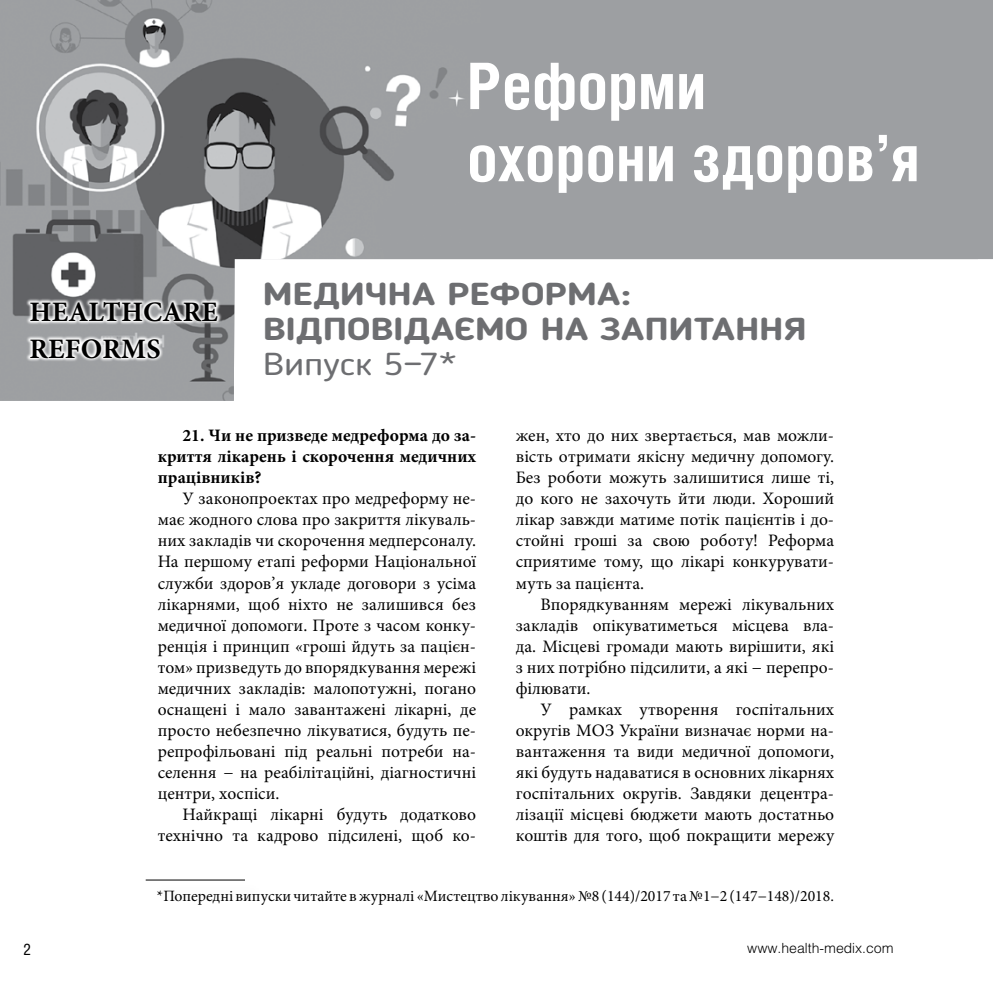
<style>
.page{position:relative;width:993px;height:993px;background:#fff}
.page>*{position:absolute;margin:0;border:0;box-sizing:border-box;transform-origin:0 0}
.t1{font:700 64.05px/72.1px "Helios Cond";color:#fff}
.t2{font:700 31.5px/35px "Blogger Sans";color:#6d6e71;scale:1.25 1}
.t3{font:31.5px "Blogger Sans";letter-spacing:-.005em;color:#6d6e71;scale:1.25 1}
.t4{font:700 28.18px/36.2px "Minion Pro";letter-spacing:.01em;color:#000}
.t5{font:17.5px/21px "Minion Pro";color:#000;text-align:justify}
.t6{font:700 17.5px/21px "Minion Pro";color:#000;text-align:justify}
.t7{font:15.75px "Minion Pro";color:#000}
.t8{font:15.75px "Helios Cond";color:#000}
.t9{font:300 14px "Helios";color:#000}
</style>
<div class="page">
<hr style="left:146px;top:879px;width:99px;height:1px;background:#000">
<img style="left:0;top:0;width:977px;height:400px">
<svg style="left:27px;top:298px;width:195px;height:64px"></svg>
<h3 class="t4" style="left:29px;top:294px;width:190px">HEALTHCARE<br>REFORMS</h3>
<h1 class="t1" style="left:467px;top:48px;width:454px">Реформи охорони здоров’я</h1>
<h2 class="t2" style="left:263px;top:276px;width:436px">МЕДИЧНА РЕФОРМА:<br>ВІДПОВІДАЄМО НА ЗАПИТАННЯ</h2>
<h2 class="t3" style="left:263px;top:345px;width:157px">Випуск 5−7*</h2>
<p class="t6" style="left:158px;top:425px;width:320px;text-indent:25px">21. Чи не призведе медреформа до за&shy;криття лікарень і скорочення медичних працівників?</p>
<p class="t5" style="left:158px;top:488px;width:320px;text-indent:25px">У законопроектах про медреформу не&shy;має жодного слова про закриття лікуваль&shy;них закладів чи скорочення медперсоналу.<br>На першому етапі реформи Національної служби здоров’я укладе договори з усіма лікарнями, щоб ніхто не залишився без медичної допомоги. Проте з часом конку&shy;ренція і принцип «гроші йдуть за пацієн&shy;том» призведуть до впорядкування мережі медичних закладів: малопотужні, погано оснащені і мало завантажені лікарні, де просто небезпечно лікуватися, будуть пе&shy;репрофільовані під реальні потреби на&shy;селення − на реабілітаційні, діагностичні центри, хоспіси.</p>
<p class="t5" style="left:158px;top:803px;width:320px;text-align:right">Найкращі лікарні будуть додатково технічно та кадрово підсилені, щоб ко-</p>
<p class="t5" style="left:515px;top:425px;width:320px">жен, хто до них звертається, мав можли&shy;вість отримати якісну медичну допомогу.<br>Без роботи можуть залишитися лише ті, до кого не захочуть йти люди. Хороший лікар завжди матиме потік пацієнтів і до&shy;стойні гроші за свою роботу! Реформа сприятиме тому, що лікарі конкурувати&shy;муть за пацієнта.</p>
<p class="t5" style="left:515px;top:593px;width:320px;text-indent:25px">Впорядкуванням мережі лікувальних закладів опікуватиметься місцева вла&shy;да. Місцеві громади мають вирішити, які з них потрібно підсилити, а які − перепро&shy;філювати.</p>
<p class="t5" style="left:515px;top:698px;width:320px;text-indent:25px">У рамках утворення госпітальних округів МОЗ України визначає норми на&shy;вантаження та види медичної допомоги, які будуть надаватися в основних лікарнях госпітальних округів. Завдяки децентра&shy;лізації місцеві бюджети мають достатньо коштів для того, щоб покращити мережу</p>
<p class="t7" style="left:157px;top:885px;width:678px">*Попередні випуски читайте в журналі «Мистецтво лікування» №8 (144)/2017 та №1−2 (147−148)/2018.</p>
<p class="t8" style="left:23px;top:939px;width:9px">2</p>
<p class="t9" style="left:747px;top:939px;width:148px">www.health-medix.com</p>
</div>
